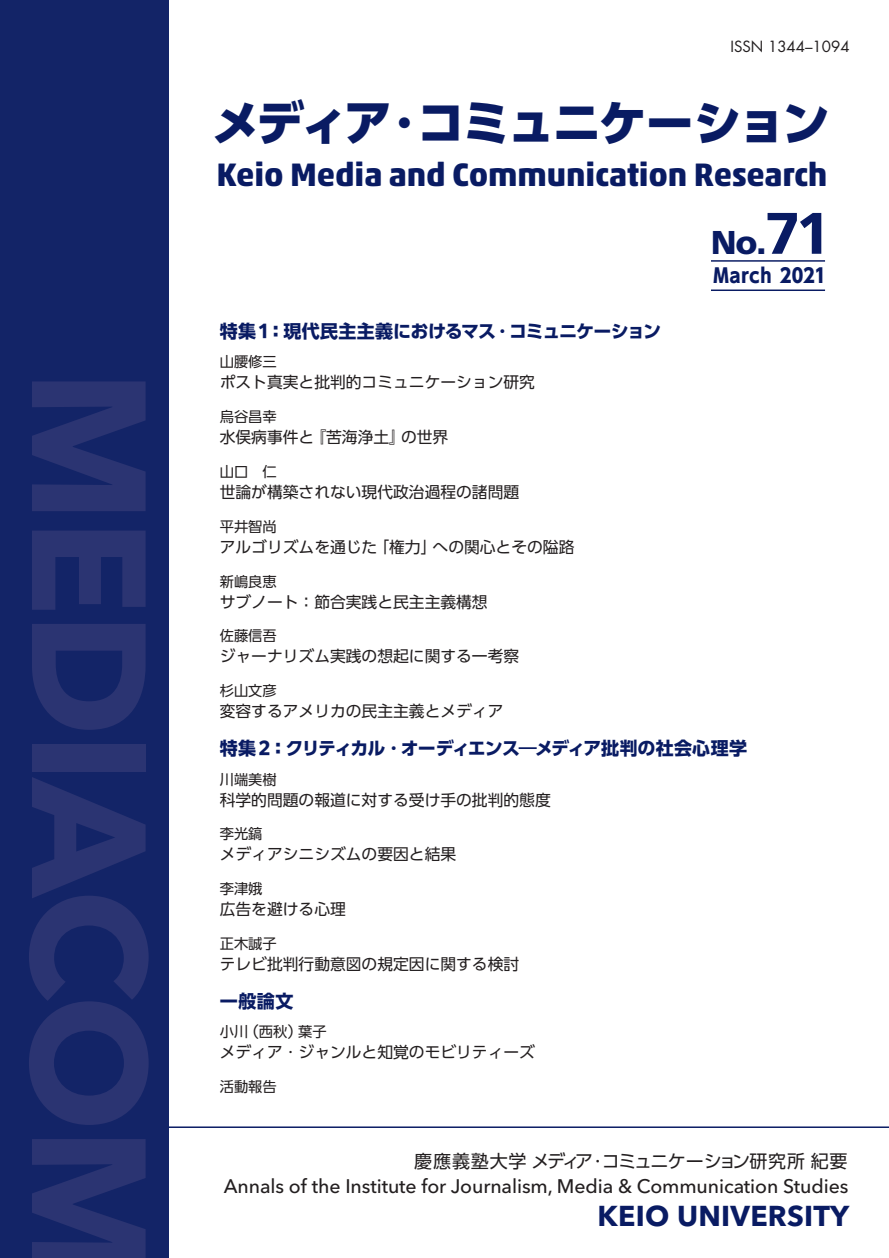
<style>
.page{position:relative;width:889px;height:1258px;background:#fff}
.page>*{position:absolute;margin:0;border:0;box-sizing:border-box;transform-origin:0 0}
.t1{font:700 160.35px "Avenir Next W1 G";letter-spacing:-.025em;color:#2b3472}
.t2{font:800 48px "PUD Shin Go Pr 6 N";letter-spacing:-.07em;color:#091b63}
.t3{font:700 33px "Akko Pro";letter-spacing:-.005em;color:#091b63}
.t4{font:900 33px "Frutiger Neue LTW1 G";color:#091b63}
.t5{font:700 28.5px "Avenir Next W1 G";letter-spacing:.01em;color:#091b63}
.t6{font:500 19.5px "Avenir Next W1 G";letter-spacing:-.005em;color:#231f20}
.t7{font:19.5px "UD Shin Go C Oeiz Pr 6 N Hea";letter-spacing:.025em;color:#091b63}
.t8{font:700 18px "PUD Shin Go Pr 6 N";letter-spacing:-.035em;color:#091b63}
.t9{font:18px "PUD Shin Go Pr 6 N";letter-spacing:-.02em;color:#231f20}
.t10{font:15.75px "PUD Shin Go Pr 6 N";color:#231f20}
.t11{font:15px "Futura Std";color:#231f20}
.t12{font:14.25px "PUD Shin Go Pr 6 N";color:#231f20}
.s1{font-weight:800;font-size:58.5px}
</style>
<div class="page">
<div style="left:0;top:0;width:169px;height:1258px;background:#132467"></div>
<hr style="left:710px;top:289px;width:114px;height:2px;background:#091b63">
<hr style="left:710px;top:260px;width:114px;height:2px;background:#091b63">
<hr style="left:169px;top:1126px;width:719px;height:2px;background:#091b63">
<h1 class="t1" style="left:186px;top:370px;width:912px;rotate:90deg">MEDIACOM</h1>
<p class="t11" style="left:730px;top:37px;width:120px">ISSN 1344-1094</p>
<h2 class="t2" style="left:212px;top:96px;width:618px">メディア・コミュニケーション</h2>
<h3 class="t3" style="left:216px;top:154px;width:612px">Keio Media and Communication Research</h3>
<h3 class="t4" style="left:710px;top:217px;width:122px">No.<span class="s1">71</span></h3>
<p class="t7" style="left:713px;top:259px;width:114px">March 2021</p>
<p class="t8" style="left:220px;top:321px;width:443px">特集1：現代民主主義におけるマス・コミュニケーション</p>
<p class="t12" style="left:220px;top:354px;width:58px">山腰修三</p>
<p class="t10" style="left:220px;top:374px;width:316px">ポスト真実と批判的コミュニケーション研究</p>
<p class="t12" style="left:220px;top:409px;width:58px">烏谷昌幸</p>
<p class="t10" style="left:220px;top:429px;width:230px">水俣病事件と『苦海浄土』の世界</p>
<p class="t12" style="left:220px;top:464px;width:58px">山口　仁</p>
<p class="t10" style="left:220px;top:483px;width:301px">世論が構築されない現代政治過程の諸問題</p>
<p class="t12" style="left:220px;top:518px;width:58px">平井智尚</p>
<p class="t10" style="left:220px;top:538px;width:356px">アルゴリズムを通じた「権力」への関心とその隘路</p>
<p class="t12" style="left:220px;top:573px;width:58px">新嶋良恵</p>
<p class="t10" style="left:220px;top:593px;width:269px">サブノート：節合実践と民主主義構想</p>
<p class="t12" style="left:220px;top:628px;width:58px">佐藤信吾</p>
<p class="t10" style="left:220px;top:648px;width:301px">ジャーナリズム実践の想起に関する一考察</p>
<p class="t12" style="left:220px;top:683px;width:58px">杉山文彦</p>
<p class="t10" style="left:220px;top:702px;width:285px">変容するアメリカの民主主義とメディア</p>
<p class="t8" style="left:220px;top:738px;width:528px">特集 2：クリティカル・オーディエンス―メディア批判の社会心理学</p>
<p class="t12" style="left:220px;top:771px;width:58px">川端美樹</p>
<p class="t10" style="left:220px;top:791px;width:332px">科学的問題の報道に対する受け手の批判的態度</p>
<p class="t12" style="left:220px;top:826px;width:44px">李光鎬</p>
<p class="t10" style="left:220px;top:846px;width:238px">メディアシニシズムの要因と結果</p>
<p class="t12" style="left:220px;top:881px;width:44px">李津娥</p>
<p class="t10" style="left:220px;top:900px;width:127px">広告を避ける心理</p>
<p class="t12" style="left:220px;top:935px;width:58px">正木誠子</p>
<p class="t10" style="left:220px;top:955px;width:301px">テレビ批判行動意図の規定因に関する検討</p>
<p class="t8" style="left:220px;top:991px;width:75px">一般論文</p>
<p class="t12" style="left:220px;top:1024px;width:108px">小川（西秋）葉子</p>
<p class="t10" style="left:220px;top:1044px;width:316px">メディア・ジャンルと知覚のモビリティーズ</p>
<p class="t12" style="left:220px;top:1079px;width:58px">活動報告</p>
<p class="t9" style="left:414px;top:1151px;width:434px">慶應義塾大学 メディア・コミュニケーション研究所 紀要</p>
<p class="t6" style="left:224px;top:1174px;width:626px">Annals of the Institute for Journalism, Media &amp; Communication Studies</p>
<h3 class="t5" style="left:597px;top:1199px;width:253px">KEIO UNIVERSITY</h3>
</div>
